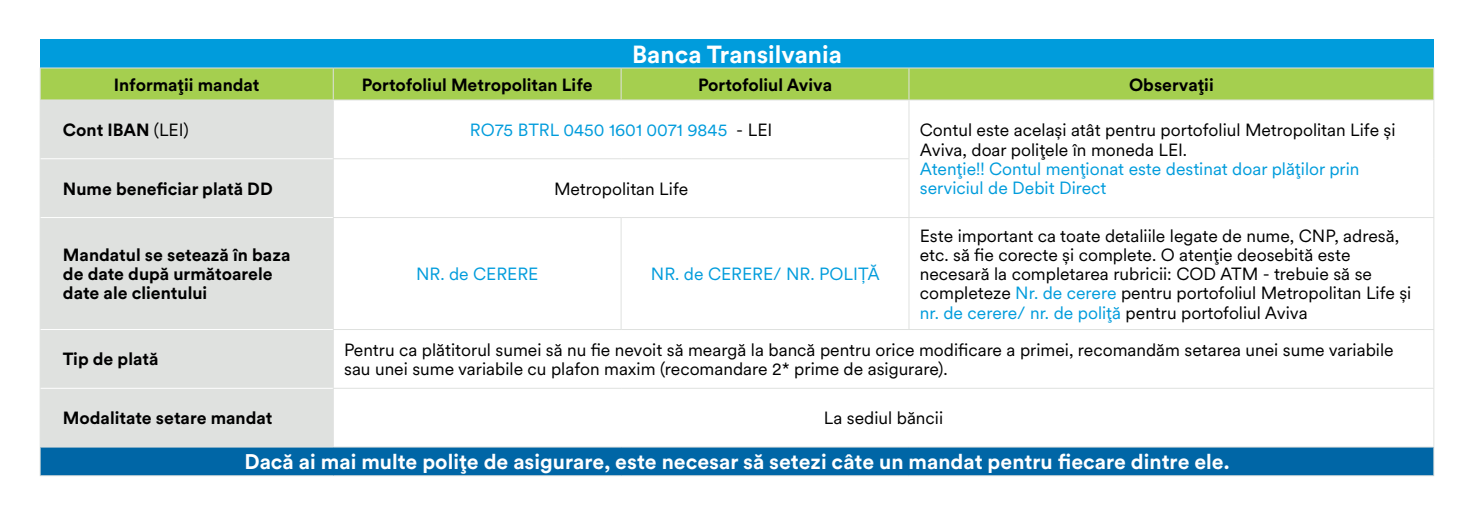
<style>
.page{position:relative;width:1474px;height:521px;background:#fff}
.page>*{position:absolute;margin:0;border:0;box-sizing:border-box;transform-origin:0 0}
.t1{font:700 24.5px "Met Life Circular";color:#fff}
.t2{font:700 21px "Met Life Circular";color:#fff}
.t3{font:17.5px/19.2px "Met Life Circular";color:#000}
.t4{font:700 17.5px/19.2px "Met Life Circular";color:#000}
.t5{font:17.5px "Met Life Circular";color:#009cdc}
.s1{font-weight:400}
.s2{color:#000}
.s3{color:#009cdc}
</style>
<div class="page">
<div style="left:40px;top:40px;width:1393px;height:28px;background:#009cdc"></div>
<div style="left:41px;top:69px;width:1392px;height:31px;background:#a5cf4f"></div>
<div style="left:41px;top:101px;width:292px;height:346px;background:#dfe1df"></div>
<div style="left:40px;top:447px;width:1393px;height:29px;background:#0066a6"></div>
<hr style="left:40px;top:68px;width:293px;height:1px;background:#dfe1df">
<hr style="left:40px;top:68px;width:1px;height:32px;background:#dfe1df">
<hr style="left:333px;top:68px;width:288px;height:1px;background:#dfe1df">
<hr style="left:333px;top:68px;width:1px;height:32px;background:#dfe1df">
<hr style="left:621px;top:68px;width:288px;height:1px;background:#dfe1df">
<hr style="left:620px;top:68px;width:1px;height:32px;background:#dfe1df">
<hr style="left:909px;top:68px;width:525px;height:1px;background:#dfe1df">
<hr style="left:908px;top:68px;width:1px;height:32px;background:#dfe1df">
<hr style="left:1433px;top:68px;width:1px;height:32px;background:#dfe1df">
<hr style="left:40px;top:100px;width:293px;height:1px;background:#dfe1df">
<hr style="left:40px;top:100px;width:1px;height:59px;background:#dfe1df">
<hr style="left:333px;top:100px;width:288px;height:1px;background:#dfe1df">
<hr style="left:333px;top:100px;width:1px;height:58px;background:#dfe1df">
<hr style="left:621px;top:100px;width:288px;height:1px;background:#dfe1df">
<hr style="left:909px;top:100px;width:525px;height:1px;background:#dfe1df">
<hr style="left:908px;top:100px;width:1px;height:58px;background:#dfe1df">
<hr style="left:1433px;top:100px;width:1px;height:59px;background:#dfe1df">
<hr style="left:40px;top:159px;width:1px;height:58px;background:#dfe1df">
<hr style="left:333px;top:158px;width:288px;height:1px;background:#dfe1df">
<hr style="left:333px;top:159px;width:1px;height:58px;background:#dfe1df">
<hr style="left:621px;top:158px;width:288px;height:1px;background:#dfe1df">
<hr style="left:908px;top:159px;width:1px;height:58px;background:#dfe1df">
<hr style="left:1433px;top:159px;width:1px;height:58px;background:#dfe1df">
<hr style="left:40px;top:217px;width:1px;height:112px;background:#dfe1df">
<hr style="left:333px;top:217px;width:288px;height:1px;background:#dfe1df">
<hr style="left:333px;top:218px;width:1px;height:111px;background:#dfe1df">
<hr style="left:621px;top:217px;width:288px;height:1px;background:#dfe1df">
<hr style="left:620px;top:218px;width:1px;height:111px;background:#dfe1df">
<hr style="left:909px;top:217px;width:525px;height:1px;background:#dfe1df">
<hr style="left:908px;top:218px;width:1px;height:111px;background:#dfe1df">
<hr style="left:1433px;top:218px;width:1px;height:111px;background:#dfe1df">
<hr style="left:40px;top:329px;width:1px;height:59px;background:#dfe1df">
<hr style="left:333px;top:329px;width:288px;height:1px;background:#dfe1df">
<hr style="left:333px;top:330px;width:1px;height:58px;background:#dfe1df">
<hr style="left:621px;top:329px;width:288px;height:1px;background:#dfe1df">
<hr style="left:909px;top:329px;width:525px;height:1px;background:#dfe1df">
<hr style="left:1433px;top:330px;width:1px;height:58px;background:#dfe1df">
<hr style="left:40px;top:388px;width:1px;height:59px;background:#dfe1df">
<hr style="left:333px;top:388px;width:288px;height:1px;background:#dfe1df">
<hr style="left:333px;top:389px;width:1px;height:58px;background:#dfe1df">
<hr style="left:621px;top:388px;width:288px;height:1px;background:#dfe1df">
<hr style="left:909px;top:388px;width:525px;height:1px;background:#dfe1df">
<hr style="left:1433px;top:389px;width:1px;height:58px;background:#dfe1df">
<hr style="left:40px;top:447px;width:293px;height:1px;background:#dfe1df">
<svg style="left:40px;top:447px;width:1px;height:28px"></svg>
<hr style="left:333px;top:447px;width:288px;height:1px;background:#dfe1df">
<hr style="left:621px;top:447px;width:288px;height:1px;background:#dfe1df">
<hr style="left:909px;top:447px;width:525px;height:1px;background:#dfe1df">
<svg style="left:1433px;top:447px;width:1px;height:28px"></svg>
<hr style="left:40px;top:475px;width:293px;height:1px;background:#dfe1df">
<hr style="left:333px;top:475px;width:288px;height:1px;background:#dfe1df">
<hr style="left:621px;top:475px;width:288px;height:1px;background:#dfe1df">
<hr style="left:909px;top:475px;width:525px;height:1px;background:#dfe1df">
<hr style="left:41px;top:158px;width:292px;height:1px;background:#fff">
<hr style="left:41px;top:217px;width:292px;height:1px;background:#fff">
<hr style="left:41px;top:329px;width:292px;height:1px;background:#fff">
<hr style="left:41px;top:388px;width:292px;height:1px;background:#fff">
<h1 class="t1" style="left:632px;top:38px;width:211px">Banca Transilvania</h1>
<p class="t4" style="left:114px;top:74px;width:147px">Informații mandat</p>
<p class="t4" style="left:362px;top:74px;width:232px">Portofoliul Metropolitan Life</p>
<p class="t4" style="left:698px;top:74px;width:136px">Portofoliul Aviva</p>
<p class="t4" style="left:1129px;top:74px;width:86px">Observații</p>
<p class="t4" style="left:63px;top:119px;width:127px">Cont IBAN <span class="s1">(LEI)</span></p>
<p class="t5" style="left:470px;top:118px;width:304px">RO75 BTRL 0450 1601 0071 9845 <span class="s2">- LEI</span></p>
<p class="t3" style="left:919px;top:120px;width:477px">Contul este același atât pentru portofoliul Metropolitan Life și<br>Aviva, doar polițele în moneda LEI.</p>
<p class="t5" style="left:919px;top:157px;width:441px">Atenție!! Contul menționat este destinat doar plăților prin</p>
<p class="t4" style="left:63px;top:178px;width:211px">Nume beneficiar plată DD</p>
<p class="t3" style="left:554px;top:178px;width:136px">Metropolitan Life</p>
<p class="t5" style="left:919px;top:176px;width:188px">serviciul de Debit Direct</p>
<p class="t4" style="left:63px;top:244px;width:229px">Mandatul se setează în baza de date după următoarele date ale clientului</p>
<p class="t5" style="left:416px;top:262px;width:124px">NR. de CERERE</p>
<p class="t5" style="left:651px;top:262px;width:230px">NR. de CERERE/ NR. POLIȚĂ</p>
<p class="t3" style="left:919px;top:225px;width:493px">Este important ca toate detaliile legate de nume, CNP, adresă, etc. să fie corecte și complete. O atenție deosebită este necesară la completarea rubricii: COD ATM - trebuie să se completeze <span class="s3">Nr. de cerere</span> pentru portofoliul Metropolitan Life și <span class="s3">nr. de cerere/ nr. de poliță</span> pentru portofoliul Aviva</p>
<p class="t4" style="left:63px;top:349px;width:97px">Tip de plată</p>
<p class="t3" style="left:344px;top:339px;width:1051px">Pentru ca plătitorul sumei să nu fie nevoit să meargă la bancă pentru orice modificare a primei, recomandăm setarea unei sume variabile sau unei sume variabile cu plafon maxim (recomandare 2* prime de asigurare).</p>
<p class="t4" style="left:63px;top:408px;width:211px">Modalitate setare mandat</p>
<p class="t3" style="left:824px;top:408px;width:121px">La sediul băncii</p>
<p class="t2" style="left:244px;top:447px;width:986px">Dacă ai mai multe polițe de asigurare, este necesar să setezi câte un mandat pentru fiecare dintre ele.</p>
</div>
